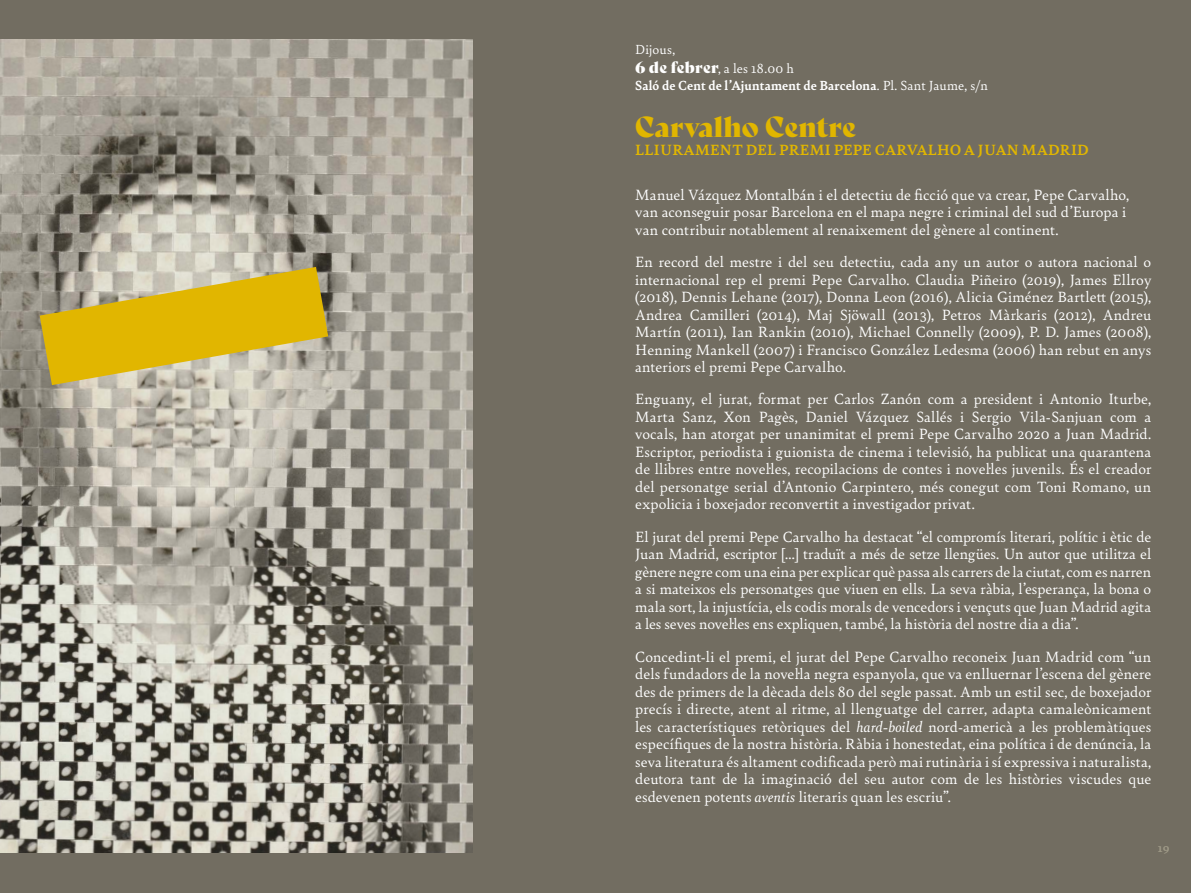
<style>
.page{position:relative;width:1191px;height:893px;background:#726d61}
.page>*{position:absolute;margin:0;border:0;box-sizing:border-box;transform-origin:0 0}
.t1{font:28px "Bely Display";color:#e1b600}
.t2{font:15.75px/17.5px "Bely";letter-spacing:.01em;color:#fff;text-align:justify}
.t3{font:700 15.75px "Bely";letter-spacing:.02em;color:#e1b600}
.t4{font:700 14px "Bely";letter-spacing:.01em;color:#fff}
.t5{font:14px/18.9px "Bely";letter-spacing:.015em;color:#fff}
.t6{font:700 12.25px "Bely";color:#9e9987}
.s1{font-family:"Bely Display";font-size:15.75px}
.s2{font-weight:400}
.s3{font-style:italic}
</style>
<div class="page">
<img style="left:0;top:40px;width:472px;height:813px">
<svg style="left:40px;top:267px;width:288px;height:118px;background:#d1b647"></svg>
<p class="t5" style="left:635px;top:39px;width:160px">Dijous,<br><span class="s1">6 de febrer</span>, a les 18.00 h</p>
<p class="t4" style="left:635px;top:75px;width:354px">Saló de Cent de l’Ajuntament de Barcelona<span class="s2">. Pl. Sant Jaume, s/n</span></p>
<h1 class="t1" style="left:635px;top:104px;width:222px">Carvalho Centre</h1>
<p class="t3" style="left:635px;top:139px;width:455px">LLIURAMENT DEL PREMI PEPE CARVALHO A JUAN MADRID</p>
<p class="t2" style="left:635px;top:185px;width:495px;text-align:left">Manuel Vázquez Montalbán i el detectiu de ficció que va crear, Pepe Carvalho, van aconseguir posar Barcelona en el mapa negre i criminal del sud d’Europa i van contribuir notablement al renaixement del gènere al continent.</p>
<p class="t2" style="left:635px;top:252px;width:517px">En record del mestre i del seu detectiu, cada any un autor o autora nacional o internacional rep el premi Pepe Carvalho. Claudia Piñeiro (2019), James Ellroy (2018), Dennis Lehane (2017), Donna Leon (2016), Alicia Giménez Bartlett (2015), Andrea Camilleri (2014), Maj Sjöwall (2013), Petros Màrkaris (2012), Andreu Martín (2011), Ian Rankin (2010), Michael Connelly (2009), P. D. James (2008), Henning Mankell (2007) i Francisco González Ledesma (2006) han rebut en anys anteriors el premi Pepe Carvalho.</p>
<p class="t2" style="left:635px;top:390px;width:517px">Enguany, el jurat, format per Carlos Zanón com a president i Antonio Iturbe, Marta Sanz, Xon Pagès, Daniel Vázquez Sallés i Sergio Vila-Sanjuan com a vocals, han atorgat per unanimitat el premi Pepe Carvalho 2020 a Juan Madrid.<br>Escriptor, periodista i guionista de cinema i televisió, ha publicat una quarantena de llibres entre novel·les, recopilacions de contes i novel·les juvenils. És el creador del personatge serial d’Antonio Carpintero, més conegut com Toni Romano, un expolicia i boxejador reconvertit a investigador privat.</p>
<p class="t2" style="left:635px;top:527px;width:517px">El jurat del premi Pepe Carvalho ha destacat “el compromís literari, polític i ètic de Juan Madrid, escriptor [...] traduït a més de setze llengües. Un autor que utilitza el gènere negre com una eina per explicar què passa als carrers de la ciutat, com es narren a si mateixos els personatges que viuen en ells. La seva ràbia, l’esperança, la bona o mala sort, la injustícia, els codis morals de vencedors i vençuts que Juan Madrid agita a les seves novel·les ens expliquen, també, la història del nostre dia a dia”.</p>
<p class="t2" style="left:635px;top:647px;width:517px">Concedint-li el premi, el jurat del Pepe Carvalho reconeix Juan Madrid com “un dels fundadors de la novel·la negra espanyola, que va enlluernar l’escena del gènere des de primers de la dècada dels 80 del segle passat. Amb un estil sec, de boxejador precís i directe, atent al ritme, al llenguatge del carrer, adapta camaleònicament les característiques retòriques del <span class="s3">hard-boiled</span> nord-americà a les problemàtiques específiques de la nostra història. Ràbia i honestedat, eina política i de denúncia, la seva literatura és altament codificada però mai rutinària i sí expressiva i naturalista, deutora tant de la imaginació del seu autor com de les històries viscudes que esdevenen potents <span class="s3">aventis</span> literaris quan les escriu”.</p>
<p class="t6" style="left:1157px;top:839px;width:13px">19</p>
</div>
